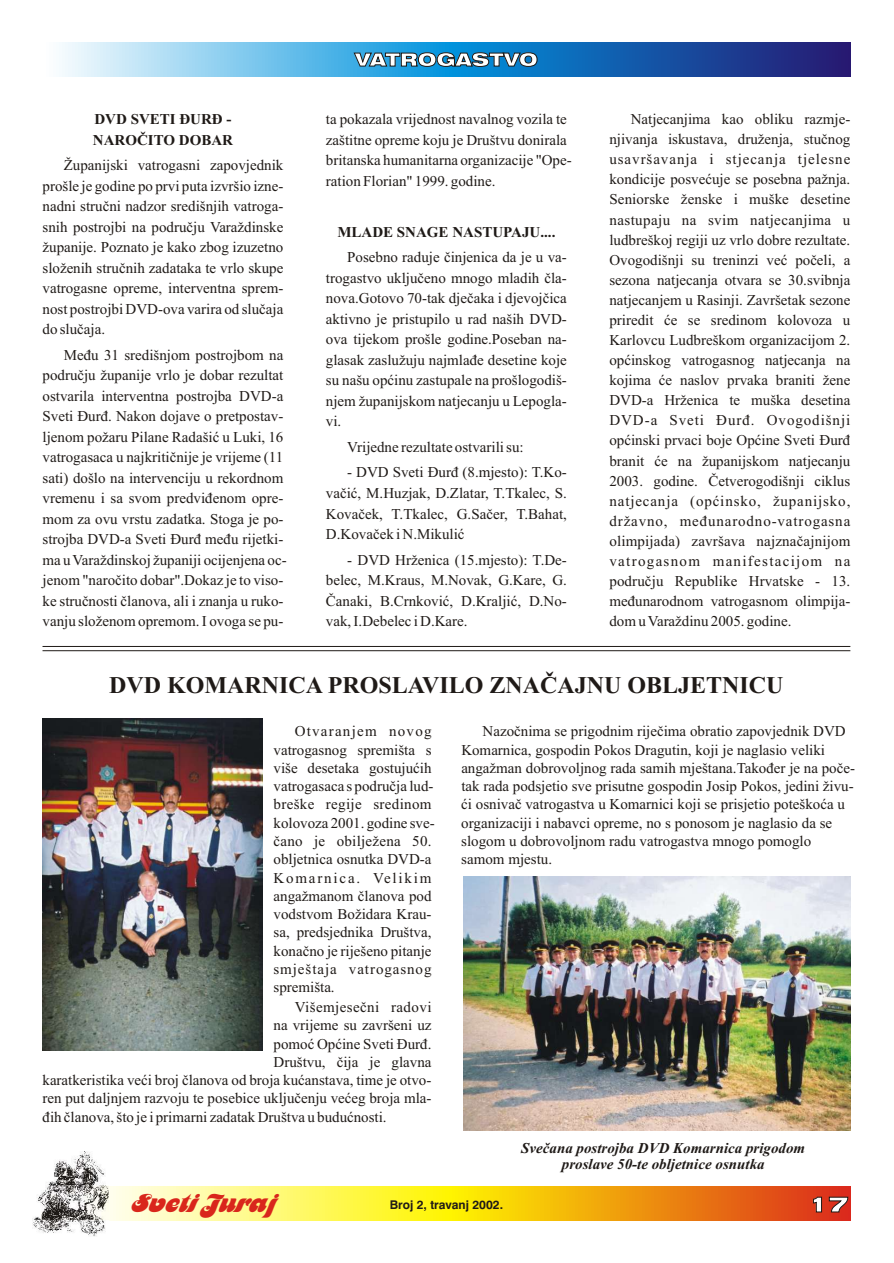
<style>
.page{position:relative;width:894px;height:1263px;background:#fff}
.page>*{position:absolute;margin:0;border:0;box-sizing:border-box;transform-origin:0 0}
.t1{font:27px "Motter Fem D";color:#d9261c}
.t2{font:700 24px "Times New Roman";color:#1f1a17}
.t3{font:21px "Swis 721 Blk Ex BT";color:#fff}
.t4{font:18px "Swis 721 Blk Ex BT";color:#fff}
.t5{font:15px/18.3px "Times New Roman";color:#1f1a17;text-align:justify}
.t6{font:15px "Times New Roman";letter-spacing:.06em;color:#1f1a17}
.t7{font:italic 700 15px/16.6px "Times New Roman";color:#1f1a17;text-align:center}
.t8{font:700 15px "Times New Roman";color:#1f1a17}
.t9{font:15px "Times New Roman";letter-spacing:.065em;color:#1f1a17}
.t10{font:15px "Times New Roman";letter-spacing:.025em;color:#1f1a17}
.t11{font:15px "Times New Roman";letter-spacing:.09em;color:#1f1a17}
.t12{font:15px "Times New Roman";letter-spacing:.02em;color:#1f1a17}
.t13{font:15px "Times New Roman";letter-spacing:.03em;color:#1f1a17}
.t14{font:15px "Times New Roman";letter-spacing:.08em;color:#1f1a17}
.t15{font:700 12px "Swis 721 BT";color:#1f1a17}
</style>
<div class="page">
<svg style="left:62px;top:43px;width:788px;height:34px;background:#468dc9"></svg>
<svg style="left:109px;top:1186px;width:741px;height:34px;background:#f5c03e"></svg>
<img style="left:33px;top:1152px;width:76px;height:85px">
<img style="left:463px;top:876px;width:387px;height:255px">
<img style="left:43px;top:719px;width:220px;height:331px">
<hr style="left:43px;top:646px;width:807px;height:1px;background:#1f1a17">
<hr style="left:43px;top:650px;width:807px;height:1px;background:#1f1a17">
<p class="t4" style="left:355px;top:52px;width:184px">VATROGASTVO</p>
<p class="t8" style="left:94px;top:114px;width:139px">DVD SVETI ÐURÐ -</p>
<p class="t5" style="left:326px;top:111px;width:242px">ta pokazala vrijednost navalnog vozila te</p>
<p class="t5" style="left:631px;top:111px;width:221px">Natjecanjima kao obliku razmje-</p>
<p class="t8" style="left:93px;top:134px;width:142px">NAROÈITO DOBAR</p>
<p class="t5" style="left:326px;top:132px;width:242px">zaštitne opreme koju je Društvu donirala</p>
<p class="t5" style="left:609px;top:131px;width:242px">njivanja iskustava, druženja, stuènog</p>
<p class="t5" style="left:326px;top:152px;width:247px">britanska humanitarna organizacije "Ope-</p>
<p class="t9" style="left:609px;top:154px;width:242px">usavršavanja i stjecanja tjelesne</p>
<p class="t5" style="left:64px;top:157px;width:221px">Županijski vatrogasni zapovjednik</p>
<p class="t5" style="left:326px;top:173px;width:171px">ration Florian" 1999. godine.</p>
<p class="t5" style="left:609px;top:172px;width:242px">kondicije posveæuje se posebna pažnja.</p>
<p class="t5" style="left:43px;top:178px;width:242px">prošle je godine po prvi puta izvršio izne-</p>
<p class="t5" style="left:609px;top:192px;width:242px">Seniorske ženske i muške desetine</p>
<p class="t5" style="left:43px;top:198px;width:242px">nadni struèni nadzor središnjih vatroga-</p>
<p class="t10" style="left:609px;top:214px;width:242px">nastupaju na svim natjecanjima u</p>
<p class="t5" style="left:43px;top:219px;width:242px">snih postrojbi na podruèju Varaždinske</p>
<p class="t8" style="left:337px;top:227px;width:220px">MLADE SNAGE NASTUPAJU....</p>
<p class="t5" style="left:609px;top:232px;width:242px">ludbreškoj regiji uz vrlo dobre rezultate.</p>
<p class="t5" style="left:43px;top:239px;width:242px">županije. Poznato je kako zbog izuzetno</p>
<p class="t5" style="left:347px;top:249px;width:221px">Posebno raduje èinjenica da je u va-</p>
<p class="t5" style="left:609px;top:252px;width:242px">Ovogodišnji su treninzi veæ poèeli, a</p>
<p class="t5" style="left:43px;top:260px;width:242px">složenih struènih zadataka te vrlo skupe</p>
<p class="t5" style="left:326px;top:270px;width:242px">trogastvo ukljuèeno mnogo mladih èla-</p>
<p class="t5" style="left:609px;top:272px;width:242px">sezona natjecanja otvara se 30.svibnja</p>
<p class="t5" style="left:43px;top:280px;width:242px">vatrogasne opreme, interventna sprem-</p>
<p class="t5" style="left:326px;top:291px;width:242px">nova.Gotovo 70-tak djeèaka i djevojèica</p>
<p class="t5" style="left:609px;top:292px;width:242px">natjecanjem u Rasinji. Završetak sezone</p>
<p class="t5" style="left:43px;top:301px;width:242px">nost postrojbi DVD-ova varira od sluèaja</p>
<p class="t5" style="left:326px;top:311px;width:242px">aktivno je pristupilo u rad naših DVD-</p>
<p class="t5" style="left:609px;top:312px;width:242px">priredit æe se sredinom kolovoza u</p>
<p class="t5" style="left:43px;top:321px;width:64px">do sluèaja.</p>
<p class="t5" style="left:326px;top:332px;width:242px">ova tijekom prošle godine.Poseban na-</p>
<p class="t5" style="left:609px;top:332px;width:242px">Karlovcu Ludbreškom organizacijom 2.</p>
<p class="t5" style="left:64px;top:347px;width:221px">Meðu 31 središnjom postrojbom na</p>
<p class="t5" style="left:326px;top:352px;width:242px">glasak zaslužuju najmlaðe desetine koje</p>
<p class="t5" style="left:609px;top:352px;width:242px">opæinskog vatrogasnog natjecanja na</p>
<p class="t5" style="left:43px;top:367px;width:242px">podruèju županije vrlo je dobar rezultat</p>
<p class="t5" style="left:326px;top:373px;width:242px">su našu opæinu zastupale na prošlogodiš-</p>
<p class="t5" style="left:609px;top:372px;width:242px">kojima æe naslov prvaka braniti žene</p>
<p class="t5" style="left:43px;top:388px;width:242px">ostvarila interventna postrojba DVD-a</p>
<p class="t5" style="left:326px;top:393px;width:242px">njem županijskom natjecanju u Lepogla-</p>
<p class="t5" style="left:609px;top:393px;width:242px">DVD-a Hrženica te muška desetina</p>
<p class="t5" style="left:43px;top:408px;width:242px">Sveti Ðurð. Nakon dojave o pretpostav-</p>
<p class="t5" style="left:326px;top:414px;width:17px">vi.</p>
<p class="t6" style="left:609px;top:415px;width:242px">DVD-a Sveti Ðurð. Ovogodišnji</p>
<p class="t5" style="left:43px;top:429px;width:242px">ljenom požaru Pilane Radašiæ u Luki, 16</p>
<p class="t5" style="left:609px;top:433px;width:242px">opæinski prvaci boje Opæine Sveti Ðurð</p>
<p class="t5" style="left:347px;top:439px;width:178px">Vrijedne rezultate ostvarili su:</p>
<p class="t5" style="left:43px;top:449px;width:242px">vatrogasaca u najkritiènije je vrijeme (11</p>
<p class="t5" style="left:609px;top:453px;width:242px">branit æe na županijskom natjecanju</p>
<p class="t5" style="left:347px;top:465px;width:221px">- DVD Sveti Ðurð (8.mjesto): T.Ko-</p>
<p class="t5" style="left:43px;top:470px;width:242px">sati) došlo na intervenciju u rekordnom</p>
<p class="t5" style="left:609px;top:473px;width:242px">2003. godine. Èetverogodišnji ciklus</p>
<p class="t5" style="left:326px;top:485px;width:242px">vaèiæ, M.Huzjak, D.Zlatar, T.Tkalec, S.</p>
<p class="t5" style="left:43px;top:490px;width:242px">vremenu i sa svom predviðenom opre-</p>
<p class="t6" style="left:609px;top:495px;width:242px">natjecanja (opæinsko, županijsko,</p>
<p class="t5" style="left:43px;top:511px;width:242px">mom za ovu vrstu zadatka. Stoga je po-</p>
<p class="t5" style="left:326px;top:506px;width:242px">Kovaèek, T.Tkalec, G.Saèer, T.Bahat,</p>
<p class="t6" style="left:609px;top:515px;width:242px">državno, meðunarodno-vatrogasna</p>
<p class="t5" style="left:326px;top:526px;width:140px">D.Kovaèek i N.Mikuliæ</p>
<p class="t5" style="left:43px;top:531px;width:242px">strojba DVD-a Sveti Ðurð meðu rijetki-</p>
<p class="t5" style="left:609px;top:533px;width:242px">olimpijada) završava najznaèajnijom</p>
<p class="t5" style="left:43px;top:552px;width:246px">ma u Varaždinskoj županiji ocijenjena oc-</p>
<p class="t5" style="left:347px;top:552px;width:221px">- DVD Hrženica (15.mjesto): T.De-</p>
<p class="t11" style="left:609px;top:556px;width:242px">vatrogasnom manifestacijom na</p>
<p class="t5" style="left:43px;top:572px;width:242px">jenom "naroèito dobar".Dokaz je to viso-</p>
<p class="t5" style="left:326px;top:572px;width:242px">belec, M.Kraus, M.Novak, G.Kare, G.</p>
<p class="t5" style="left:609px;top:573px;width:242px">podruèju Republike Hrvatske - 13.</p>
<p class="t5" style="left:43px;top:593px;width:242px">ke struènosti èlanova, ali i znanja u ruko-</p>
<p class="t5" style="left:326px;top:593px;width:242px">Èanaki, B.Crnkoviæ, D.Kraljiæ, D.No-</p>
<p class="t5" style="left:609px;top:593px;width:242px">meðunarodnom vatrogasnom olimpija-</p>
<p class="t5" style="left:43px;top:613px;width:242px">vanju složenom opremom. I ovoga se pu-</p>
<p class="t5" style="left:326px;top:613px;width:143px">vak, I.Debelec i D.Kare.</p>
<p class="t5" style="left:609px;top:613px;width:184px">dom u Varaždinu 2005. godine.</p>
<h2 class="t2" style="left:109px;top:677px;width:676px">DVD KOMARNICA PROSLAVILO ZNAÈAJNU OBLJETNICU</h2>
<p class="t14" style="left:295px;top:726px;width:138px">Otvaranjem novog</p>
<p class="t5" style="left:483px;top:724px;width:365px">Nazoènima se prigodnim rijeèima obratio zapovjednik DVD</p>
<p class="t5" style="left:274px;top:742px;width:160px">vatrogasnog spremišta s</p>
<p class="t5" style="left:461px;top:742px;width:365px">Komarnica, gospodin Pokos Dragutin, koji je naglasio veliki</p>
<p class="t5" style="left:274px;top:760px;width:160px">više desetaka gostujuæih</p>
<p class="t5" style="left:461px;top:760px;width:395px">angažman dobrovoljnog rada samih mještana.Takoðer je na poèe-</p>
<p class="t5" style="left:274px;top:778px;width:162px">vatrogasaca s podruèja lud-</p>
<p class="t5" style="left:461px;top:778px;width:394px">tak rada podsjetio sve prisutne gospodin Josip Pokos, jedini živu-</p>
<p class="t12" style="left:274px;top:799px;width:160px">breške regije sredinom</p>
<p class="t5" style="left:461px;top:797px;width:385px">æi osnivaè vatrogastva u Komarnici koji se prisjetio poteškoæa u</p>
<p class="t5" style="left:274px;top:815px;width:163px">kolovoza 2001. godine sve-</p>
<p class="t5" style="left:461px;top:815px;width:372px">organizaciji i nabavci opreme, no s ponosom je naglasio da se</p>
<p class="t5" style="left:274px;top:833px;width:160px">èano je obilježena 50.</p>
<p class="t5" style="left:461px;top:833px;width:351px">slogom u dobrovoljnom radu vatrogastva mnogo pomoglo</p>
<p class="t5" style="left:274px;top:852px;width:160px">obljetnica osnutka DVD-a</p>
<p class="t5" style="left:461px;top:852px;width:92px">samom mjestu.</p>
<p class="t5" style="left:274px;top:870px;width:160px">Komarnica. Velikim angažmanom èlanova pod vodstvom Božidara Krau&shy;sa, predsjednika Društva, konaèno je riješeno pitanje smještaja vatrogasnog spremišta.</p>
<p class="t13" style="left:295px;top:1002px;width:138px">Višemjeseèni radovi</p>
<p class="t5" style="left:274px;top:1018px;width:160px">na vrijeme su završeni uz</p>
<p class="t5" style="left:274px;top:1036px;width:159px">pomoæ Opæine Sveti Ðurð.</p>
<p class="t5" style="left:274px;top:1054px;width:160px">Društvu, èija je glavna</p>
<p class="t5" style="left:43px;top:1072px;width:390px">karatkeristika veæi broj èlanova od broja kuæanstava, time je otvo-</p>
<p class="t5" style="left:43px;top:1091px;width:391px">ren put daljnjem razvoju te posebice ukljuèenju veæeg broja mla-</p>
<p class="t5" style="left:43px;top:1109px;width:346px">ðih èlanova, što je i primarni zadatak Društva u buduænosti.</p>
<p class="t7" style="left:521px;top:1141px;width:286px">Sveèana postrojba DVD Komarnica prigodom proslave 50-te obljetnice osnutka</p>
<h1 class="t1" style="left:132px;top:1191px;width:145px">Sveti Juraj</h1>
<p class="t15" style="left:390px;top:1200px;width:115px">Broj 2, travanj 2002.</p>
<h3 class="t3" style="left:808px;top:1196px;width:42px">17</h3>
</div>
